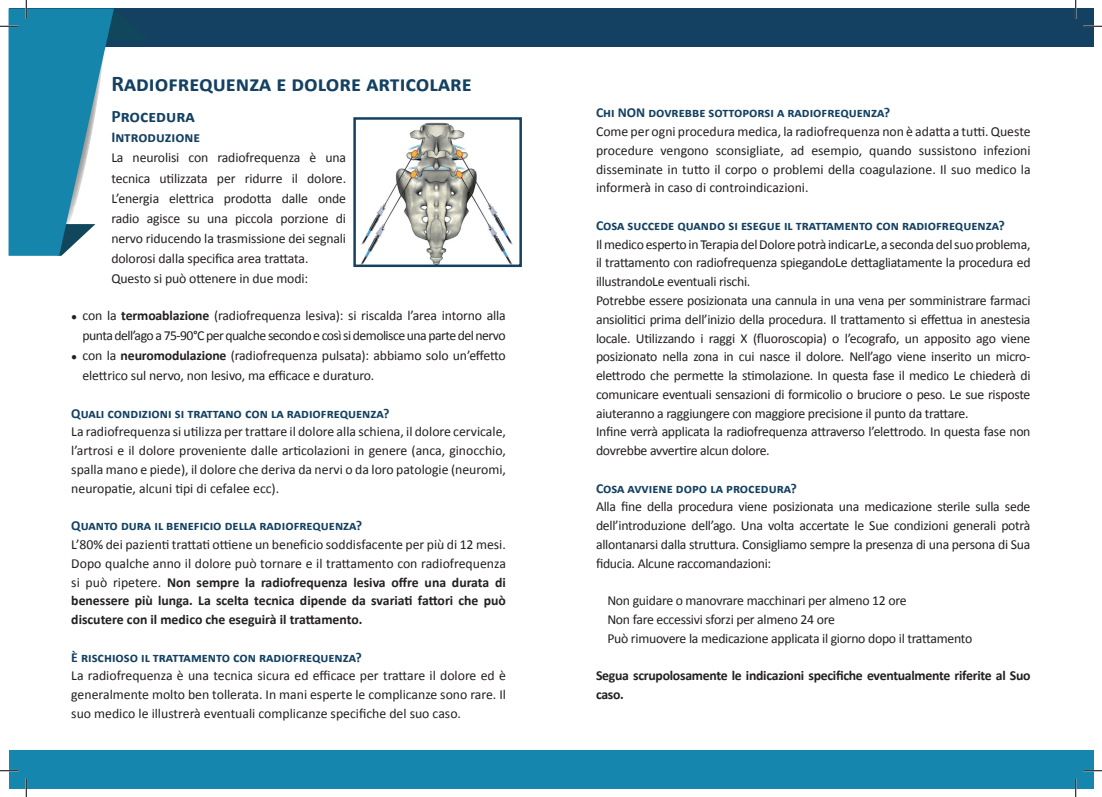
<style>
.page{position:relative;width:1102px;height:797px;background:#fff}
.page>*{position:absolute;margin:0;border:0;box-sizing:border-box;transform-origin:0 0}
.t1{font:700 22.5px "Calibri";color:#144162}
.t2{font:700 17.5px "Calibri";color:#144162}
.t3{font:700 15px "Calibri";color:#144162}
.t4{font:13.75px/18.8px "Calibri";letter-spacing:-.02em;color:#231f20;text-align:justify}
.t5{font:700 13.75px/18.8px "Calibri";color:#231f20;text-align:justify}
.t6{font:700 13.75px "Calibri";color:#144162}
.t7{font:13.75px/20px "Calibri";letter-spacing:-.04em;color:#231f20;text-align:right}
.t8{font:700 13.75px/18.8px "Calibri";letter-spacing:-.02em;color:#231f20}
.s1{font-size:10px}
.s2{font-weight:700}
.s3{font-weight:400}
</style>
<div class="page">
<div style="left:9px;top:749px;width:1084px;height:39px;background:#1586ad"></div>
<div style="left:9px;top:9px;width:1084px;height:38px;background:#144162"></div>
<img style="left:361px;top:122px;width:152px;height:142px">
<div style="left:353px;top:117px;width:169px;height:150px;border:2px solid #144162"></div>
<svg style="left:1083px;top:25px;width:18px;height:2px"></svg>
<svg style="left:0;top:770px;width:19px;height:1px"></svg>
<svg style="left:1083px;top:770px;width:18px;height:1px"></svg>
<svg style="left:0;top:0;width:149px;height:256px"></svg>
<svg style="left:25px;top:778px;width:2px;height:19px"></svg>
<svg style="left:1074px;top:0;width:2px;height:19px"></svg>
<svg style="left:1074px;top:778px;width:2px;height:19px"></svg>
<p class="t1" style="left:111px;top:69px;width:362px">Radiofrequenza e dolore articolare</p>
<p class="t2" style="left:111px;top:105px;width:85px">Procedura</p>
<p class="t3" style="left:111px;top:128px;width:90px">Introduzione</p>
<p class="t4" style="left:111px;top:148px;width:236px;line-height:20px">La neurolisi con radiofrequenza è una tecnica utilizzata per ridurre il dolore.<br>L’energia elettrica prodotta dalle onde radio agisce su una piccola porzione di nervo riducendo la trasmissione dei segnali dolorosi dalla specifica area trattata.</p>
<p class="t4" style="left:111px;top:269px;width:198px">Questo si può ottenere in due modi:</p>
<p class="t7" style="left:71px;top:305px;width:436px"><span class="s1">●</span> con la <span class="s2">termoablazione</span> (radiofrequenza lesiva): si riscalda l’area intorno alla punta dell’ago a 75-90°C per qualche secondo e così si demolisce una parte del nervo</p>
<p class="t4" style="left:82px;top:345px;width:425px;line-height:20px;text-indent:-11px"><span class="s1">●</span> con la <span class="s2">neuromodulazione</span> (radiofrequenza pulsata): abbiamo solo un’effetto elettrico sul nervo, non lesivo, ma efficace e duraturo.</p>
<p class="t6" style="left:71px;top:404px;width:320px">Quali condizioni si trattano con la radiofrequenza?</p>
<p class="t4" style="left:71px;top:422px;width:436px">La radiofrequenza si utilizza per trattare il dolore alla schiena, il dolore cervicale, l’artrosi e il dolore proveniente dalle articolazioni in genere (anca, ginocchio, spalla mano e piede), il dolore che deriva da nervi o da loro patologie (neuromi, neuropatie, alcuni tipi di cefalee ecc).</p>
<p class="t6" style="left:71px;top:517px;width:292px">Quanto dura il beneficio della radiofrequenza?</p>
<p class="t5" style="left:71px;top:535px;width:436px"><span class="s3">L’80% dei pazienti trattati ottiene un beneficio soddisfacente per più di 12 mesi.<br>Dopo qualche anno il dolore può tornare e il trattamento con radiofrequenza si può ripetere.</span> Non sempre la radiofrequenza lesiva offre una durata di benessere più lunga. La scelta tecnica dipende da svariati fattori che può discutere con il medico che eseguirà il trattamento.</p>
<p class="t6" style="left:71px;top:648px;width:292px">È rischioso il trattamento con radiofrequenza?</p>
<p class="t4" style="left:71px;top:666px;width:436px">La radiofrequenza è una tecnica sicura ed efficace per trattare il dolore ed è generalmente molto ben tollerata. In mani esperte le complicanze sono rare. Il suo medico le illustrerà eventuali complicanze specifiche del suo caso.</p>
<p class="t6" style="left:596px;top:104px;width:296px">Chi NON dovrebbe sottoporsi a radiofrequenza?</p>
<p class="t4" style="left:596px;top:122px;width:436px">Come per ogni procedura medica, la radiofrequenza non è adatta a tutti. Queste procedure vengono sconsigliate, ad esempio, quando sussistono infezioni disseminate in tutto il corpo o problemi della coagulazione. Il suo medico la informerà in caso di controindicazioni.</p>
<p class="t6" style="left:596px;top:216px;width:410px">Cosa succede quando si esegue il trattamento con radiofrequenza?</p>
<p class="t4" style="left:596px;top:235px;width:436px">Il medico esperto in Terapia del Dolore potrà indicarLe, a seconda del suo problema, il trattamento con radiofrequenza spiegandoLe dettagliatamente la procedura ed illustrandoLe eventuali rischi.</p>
<p class="t4" style="left:596px;top:291px;width:436px">Potrebbe essere posizionata una cannula in una vena per somministrare farmaci ansiolitici prima dell’inizio della procedura. Il trattamento si effettua in anestesia locale. Utilizzando i raggi X (fluoroscopia) o l’ecografo, un apposito ago viene posizionato nella zona in cui nasce il dolore. Nell’ago viene inserito un micro&shy;elettrodo che permette la stimolazione. In questa fase il medico Le chiederà di comunicare eventuali sensazioni di formicolio o bruciore o peso. Le sue risposte aiuteranno a raggiungere con maggiore precisione il punto da trattare.</p>
<p class="t4" style="left:596px;top:422px;width:436px">Infine verrà applicata la radiofrequenza attraverso l’elettrodo. In questa fase non dovrebbe avvertire alcun dolore.</p>
<p class="t6" style="left:596px;top:479px;width:202px">Cosa avviene dopo la procedura?</p>
<p class="t4" style="left:596px;top:497px;width:436px">Alla fine della procedura viene posizionata una medicazione sterile sulla sede dell’introduzione dell’ago. Una volta accertate le Sue condizioni generali potrà allontanarsi dalla struttura. Consigliamo sempre la presenza di una persona di Sua fiducia. Alcune raccomandazioni:</p>
<p class="t4" style="left:607px;top:591px;width:301px">Non guidare o manovrare macchinari per almeno 12 ore</p>
<p class="t4" style="left:607px;top:610px;width:229px">Non fare eccessivi sforzi per almeno 24 ore</p>
<p class="t4" style="left:607px;top:628px;width:366px">Può rimuovere la medicazione applicata il giorno dopo il trattamento</p>
<p class="t8" style="left:596px;top:666px;width:436px">Segua scrupolosamente le indicazioni specifiche eventualmente riferite al Suo caso.</p>
</div>
